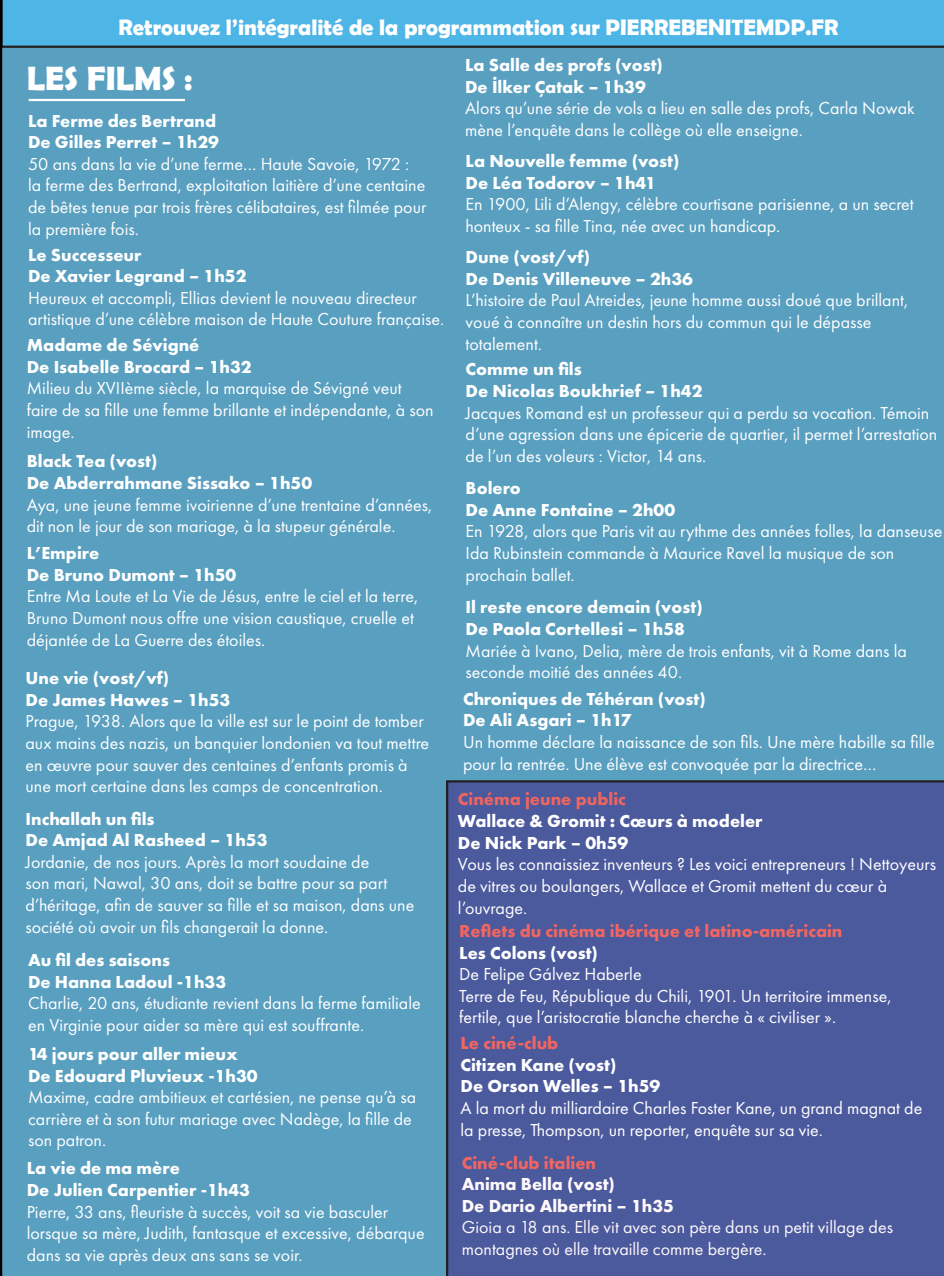
<style>
.page{position:relative;width:944px;height:1276px;background:#fff}
.page>*{position:absolute;margin:0;border:0;box-sizing:border-box;transform-origin:0 0}
.t1{font:700 33.75px "Berlin Sans FB Demi";color:#fff}
.t2{font:700 22.5px "Berlin Sans FB Demi";color:#fff}
.t3{font:18px/21.6px "Futura PT";color:#fff}
.t4{font:700 18px "Futura PT";color:#fff}
.t5{font:18px "Futura PT";color:#fef8fa}
.t6{font:700 18px "Futura PT";color:#f16661}
.t7{font:700 18px "Futura PT";color:#fef8fa}
.t8{font:700 18px "Futura PT";color:#ed6560}
</style>
<div class="page">
<div style="left:0;top:48px;width:944px;height:1228px;background:#599fc0"></div>
<hr style="left:29px;top:99px;width:156px;height:2px;background:#fff">
<div style="left:2px;top:0;width:942px;height:48px;background:#4eb5e7"></div>
<div style="left:446px;top:780px;width:498px;height:496px;background:#4b599d"></div>
<hr style="left:0;top:0;width:2px;height:1276px;background:#000">
<p class="t2" style="left:119px;top:15px;width:721px">Retrouvez l’intégralité de la programmation sur PIERREBENITEMDP.FR</p>
<p class="t1" style="left:27px;top:59px;width:167px">LES FILMS :</p>
<p class="t4" style="left:465px;top:54px;width:199px">La Salle des profs (vost)</p>
<p class="t4" style="left:465px;top:75px;width:182px">De İlker Çatak – 1h39</p>
<p class="t3" style="left:465px;top:97px;width:451px">Alors qu’une série de vols a lieu en salle des profs, Carla Nowak mène l’enquête dans le collège où elle enseigne.</p>
<p class="t4" style="left:28px;top:109px;width:190px">La Ferme des Bertrand</p>
<p class="t4" style="left:28px;top:131px;width:192px">De Gilles Perret – 1h29</p>
<p class="t3" style="left:28px;top:153px;width:400px">50 ans dans la vie d’une ferme… Haute Savoie, 1972 : la ferme des Bertrand, exploitation laitière d’une centaine de bêtes tenue par trois frères célibataires, est filmée pour la première fois.</p>
<p class="t4" style="left:466px;top:150px;width:215px">La Nouvelle femme (vost)</p>
<p class="t4" style="left:466px;top:171px;width:192px">De Léa Todorov – 1h41</p>
<p class="t3" style="left:466px;top:193px;width:450px">En 1900, Lili d’Alengy, célèbre courtisane parisienne, a un secret honteux - sa fille Tina, née avec un handicap.</p>
<p class="t4" style="left:28px;top:243px;width:115px">Le Successeur</p>
<p class="t4" style="left:28px;top:265px;width:220px">De Xavier Legrand – 1h52</p>
<p class="t3" style="left:28px;top:287px;width:418px">Heureux et accompli, Ellias devient le nouveau directeur artistique d’une célèbre maison de Haute Couture française.</p>
<p class="t4" style="left:27px;top:334px;width:174px">Madame de Sévigné</p>
<p class="t4" style="left:27px;top:355px;width:226px">De Isabelle Brocard – 1h32</p>
<p class="t3" style="left:27px;top:377px;width:408px">Milieu du XVIIème siècle, la marquise de Sévigné veut faire de sa fille une femme brillante et indépendante, à son image.</p>
<p class="t4" style="left:27px;top:450px;width:132px">Black Tea (vost)</p>
<p class="t4" style="left:27px;top:471px;width:287px">De Abderrahmane Sissako – 1h50</p>
<p class="t3" style="left:27px;top:494px;width:407px">Aya, une jeune femme ivoirienne d’une trentaine d’années, dit non le jour de son mariage, à la stupeur générale.</p>
<p class="t4" style="left:27px;top:541px;width:74px">L’Empire</p>
<p class="t4" style="left:27px;top:563px;width:211px">De Bruno Dumont – 1h50</p>
<p class="t3" style="left:27px;top:585px;width:393px">Entre Ma Loute et La Vie de Jésus, entre le ciel et la terre,<br>Bruno Dumont nous offre une vision caustique, cruelle et déjantée de La Guerre des étoiles.</p>
<p class="t4" style="left:26px;top:666px;width:145px">Une vie (vost/vf)</p>
<p class="t4" style="left:26px;top:688px;width:206px">De James Hawes – 1h53</p>
<p class="t3" style="left:26px;top:710px;width:405px">Prague, 1938. Alors que la ville est sur le point de tomber aux mains des nazis, un banquier londonien va tout mettre en œuvre pour sauver des centaines d’enfants promis à une mort certaine dans les camps de concentration.</p>
<p class="t4" style="left:26px;top:807px;width:131px">Inchallah un fils</p>
<p class="t4" style="left:26px;top:828px;width:244px">De Amjad Al Rasheed – 1h53</p>
<p class="t3" style="left:26px;top:851px;width:390px">Jordanie, de nos jours. Après la mort soudaine de<br>son mari, Nawal, 30 ans, doit se battre pour sa part d’héritage, afin de sauver sa fille et sa maison, dans une société où avoir un fils changerait la donne.</p>
<p class="t4" style="left:28px;top:948px;width:144px">Au fil des saisons</p>
<p class="t4" style="left:28px;top:970px;width:200px">De Hanna Ladoul -1h33</p>
<p class="t3" style="left:28px;top:992px;width:394px">Charlie, 20 ans, étudiante revient dans la ferme familiale en Virginie pour aider sa mère qui est souffrante.</p>
<p class="t4" style="left:28px;top:1042px;width:211px">14 jours pour aller mieux</p>
<p class="t4" style="left:28px;top:1064px;width:231px">De Edouard Pluvieux -1h30</p>
<p class="t3" style="left:28px;top:1086px;width:390px">Maxime, cadre ambitieux et cartésien, ne pense qu’à sa carrière et à son futur mariage avec Nadège, la fille de son patron.</p>
<p class="t4" style="left:27px;top:1156px;width:155px">La vie de ma mère</p>
<p class="t4" style="left:27px;top:1178px;width:225px">De Julien Carpentier -1h43</p>
<p class="t3" style="left:27px;top:1200px;width:399px">Pierre, 33 ans, fleuriste à succès, voit sa vie basculer lorsque sa mère, Judith, fantasque et excessive, débarque dans sa vie après deux ans sans se voir.</p>
<p class="t4" style="left:466px;top:245px;width:126px">Dune (vost/vf)</p>
<p class="t4" style="left:466px;top:267px;width:229px">De Denis Villeneuve – 2h36</p>
<p class="t3" style="left:466px;top:289px;width:444px">L’histoire de Paul Atreides, jeune homme aussi doué que brillant, voué à connaître un destin hors du commun qui le dépasse</p>
<p class="t3" style="left:466px;top:333px;width:78px">totalement.</p>
<p class="t4" style="left:466px;top:358px;width:118px">Comme un fils</p>
<p class="t4" style="left:466px;top:379px;width:238px">De Nicolas Boukhrief – 1h42</p>
<p class="t3" style="left:466px;top:402px;width:473px">Jacques Romand est un professeur qui a perdu sa vocation. Témoin d’une agression dans une épicerie de quartier, il permet l’arrestation de l’un des voleurs : Victor, 14 ans.</p>
<p class="t4" style="left:466px;top:476px;width:57px">Bolero</p>
<p class="t4" style="left:466px;top:498px;width:211px">De Anne Fontaine – 2h00</p>
<p class="t3" style="left:466px;top:520px;width:478px">En 1928, alors que Paris vit au rythme des années folles, la danseuse<br>Ida Rubinstein commande à Maurice Ravel la musique de son prochain ballet.</p>
<p class="t4" style="left:466px;top:596px;width:239px">Il reste encore demain (vost)</p>
<p class="t4" style="left:466px;top:617px;width:221px">De Paola Cortellesi – 1h58</p>
<p class="t3" style="left:466px;top:640px;width:443px">Mariée à Ivano, Delia, mère de trois enfants, vit à Rome dans la seconde moitié des années 40.</p>
<p class="t4" style="left:463px;top:687px;width:244px">Chroniques de Téhéran (vost)</p>
<p class="t4" style="left:463px;top:708px;width:170px">De Ali Asgari – 1h17</p>
<p class="t3" style="left:463px;top:731px;width:473px">Un homme déclare la naissance de son fils. Une mère habille sa fille pour la rentrée. Une élève est convoquée par la directrice…</p>
<p class="t8" style="left:458px;top:788px;width:169px">Cinéma jeune public</p>
<p class="t4" style="left:458px;top:809px;width:306px">Wallace &amp; Gromit : Cœurs à modeler</p>
<p class="t4" style="left:458px;top:831px;width:172px">De Nick Park – 0h59</p>
<p class="t3" style="left:458px;top:853px;width:480px">Vous les connaissiez inventeurs ? Les voici entrepreneurs ! Nettoyeurs de vitres ou boulangers, Wallace et Gromit mettent du cœur à l’ouvrage.</p>
<p class="t6" style="left:459px;top:919px;width:385px">Reflets du cinéma ibérique et latino-américain</p>
<p class="t4" style="left:459px;top:941px;width:140px">Les Colons (vost)</p>
<p class="t3" style="left:459px;top:963px;width:184px">De Felipe Gálvez Haberle</p>
<p class="t3" style="left:459px;top:985px;width:434px">Terre de Feu, République du Chili, 1901. Un territoire immense, fertile, que l’aristocratie blanche cherche à « civiliser ».</p>
<p class="t6" style="left:460px;top:1031px;width:99px">Le ciné-club</p>
<p class="t4" style="left:460px;top:1053px;width:157px">Citizen Kane (vost)</p>
<p class="t4" style="left:460px;top:1074px;width:201px">De Orson Welles – 1h59</p>
<p class="t3" style="left:460px;top:1097px;width:463px">A la mort du milliardaire Charles Foster Kane, un grand magnat de la presse, Thompson, un reporter, enquête sur sa vie.</p>
<p class="t6" style="left:462px;top:1151px;width:136px">Ciné-club italien</p>
<p class="t7" style="left:462px;top:1172px;width:155px">Anima Bella (vost)</p>
<p class="t7" style="left:462px;top:1194px;width:214px">De Dario Albertini – 1h35</p>
<p class="t5" style="left:462px;top:1216px;width:433px">Gioia a 18 ans. Elle vit avec son père dans un petit village des</p>
<p class="t5" style="left:462px;top:1238px;width:306px">montagnes où elle travaille comme bergère.</p>
</div>
